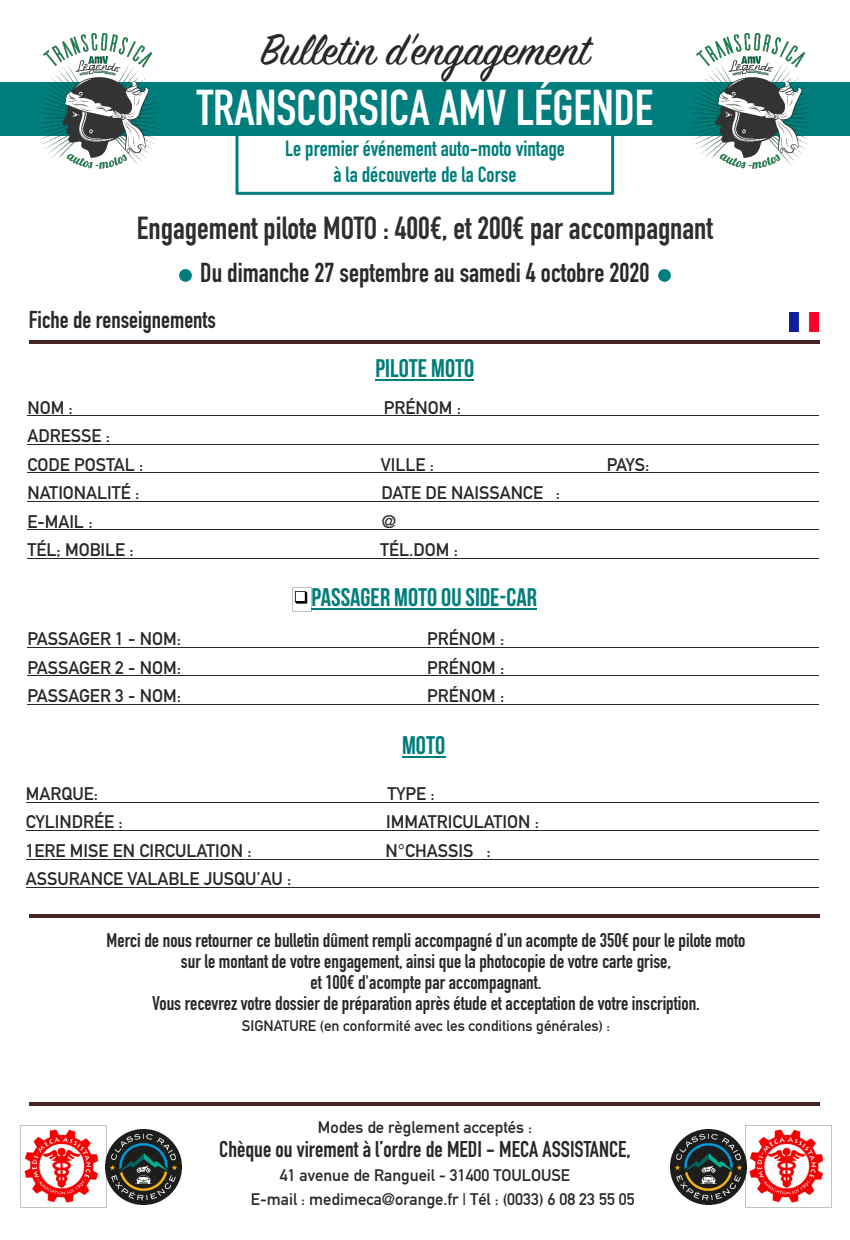
<style>
.page{position:relative;width:850px;height:1240px;background:#fff}
.page>*{position:absolute;margin:0;border:0;box-sizing:border-box;transform-origin:0 0}
.t1{font:49.5px "font 0000000023 dcb 078";color:#fff}
.t2{font:48px "Sign Painter House Script";color:#282828}
.t3{font:31.5px "font 0000000023 dcb 078";color:#2e2e2e}
.t4{font:27px "font 0000000023 dcb 078";color:#292929}
.t5{font:25.5px "Bebas Neue";color:#007e7c}
.t6{font:24px "font 0000000023 dcb 078";color:#282828}
.t7{font:22.5px "font 0000000023 dcb 078";color:#282828}
.t8{font:21.75px/26.1px "font 0000000023 dcb 078";color:#007e7d;text-align:center}
.t9{font:19.5px/21px "font 0000000023 dcb 078";color:#282828;text-align:center}
.t10{font:18px/28.5px "font 0000000023 dcb 078";color:#282828}
.t11{font:16.5px/24px "font 0000000023 dcb 078";color:#282828}
.t12{font:15px "font 0000000023 dcb 078";color:#282828}
</style>
<div class="page">
<img style="left:21px;top:1125px;width:85px;height:83px">
<img style="left:746px;top:1125px;width:85px;height:83px">
<img style="left:671px;top:1129px;width:75px;height:75px">
<img style="left:106px;top:1129px;width:75px;height:75px">
<hr style="left:29px;top:1102px;width:790px;height:3px;background:#442524">
<hr style="left:29px;top:914px;width:790px;height:4px;background:#442524">
<hr style="left:29px;top:340px;width:790px;height:3px;background:#442524">
<hr style="left:26px;top:802px;width:806px;height:1px;background:#282828">
<hr style="left:26px;top:830px;width:811px;height:1px;background:#282828">
<hr style="left:26px;top:859px;width:810px;height:1px;background:#282828">
<hr style="left:26px;top:887px;width:814px;height:1px;background:#282828">
<hr style="left:402px;top:756px;width:43px;height:1px;background:#007e7c">
<img style="left:292px;top:588px;width:19px;height:24px">
<hr style="left:27px;top:647px;width:806px;height:1px;background:#282828">
<hr style="left:27px;top:675px;width:806px;height:1px;background:#282828">
<hr style="left:27px;top:704px;width:806px;height:1px;background:#282828">
<hr style="left:311px;top:608px;width:226px;height:2px;background:#007e7c">
<hr style="left:27px;top:415px;width:810px;height:1px;background:#282828">
<hr style="left:27px;top:444px;width:813px;height:1px;background:#282828">
<hr style="left:27px;top:472px;width:812px;height:1px;background:#282828">
<hr style="left:27px;top:501px;width:814px;height:1px;background:#282828">
<hr style="left:27px;top:529px;width:810px;height:1px;background:#282828">
<hr style="left:27px;top:558px;width:802px;height:1px;background:#282828">
<hr style="left:375px;top:379px;width:99px;height:1px;background:#007e7c">
<img style="left:789px;top:312px;width:29px;height:20px">
<div style="left:819px;top:359px;width:31px;height:543px;background:#fff"></div>
<div style="left:235px;top:126px;width:379px;height:69px;background:#fff;border:3px solid #007e7d"></div>
<div style="left:0;top:82px;width:850px;height:54px;background:#007e7d"></div>
<div style="left:658px;top:269px;width:13px;height:13px;background:#007e7d;border:3px solid #007e7d;border-radius:50%"></div>
<div style="left:179px;top:269px;width:13px;height:13px;background:#007e7d;border:3px solid #007e7d;border-radius:50%"></div>
<img style="left:37px;top:33px;width:123px;height:135px">
<img style="left:690px;top:33px;width:123px;height:135px">
<h2 class="t2" style="left:260px;top:20px;width:330px">Bulletin d'engagement</h2>
<h1 class="t1" style="left:197px;top:90px;width:458px">TRANSCORSICA AMV LÉGENDE</h1>
<p class="t8" style="left:285px;top:138px;width:281px">Le premier événement auto-moto vintage à la découverte de la Corse</p>
<h3 class="t3" style="left:137px;top:216px;width:577px">Engagement pilote MOTO : 400€, et 200€ par accompagnant</h3>
<h3 class="t4" style="left:200px;top:263px;width:451px">Du dimanche 27 septembre au samedi 4 octobre 2020</h3>
<p class="t6" style="left:29px;top:311px;width:189px">Fiche de renseignements</p>
<h3 class="t5" style="left:375px;top:354px;width:100px">PILOTE MOTO</h3>
<p class="t10" style="left:27px;top:393px;width:47px">NOM :</p>
<p class="t10" style="left:384px;top:393px;width:79px">PRÉNOM :</p>
<p class="t10" style="left:27px;top:421px;width:117px">ADRESSE :<br>CODE POSTAL :</p>
<p class="t10" style="left:381px;top:450px;width:55px">VILLE :</p>
<p class="t10" style="left:607px;top:450px;width:44px">PAYS:</p>
<p class="t10" style="left:27px;top:478px;width:114px">NATIONALITÉ :</p>
<p class="t10" style="left:381px;top:478px;width:180px">DATE DE NAISSANCE :</p>
<p class="t10" style="left:27px;top:507px;width:67px">E-MAIL :</p>
<p class="t10" style="left:382px;top:507px;width:16px">@</p>
<p class="t10" style="left:27px;top:535px;width:108px">TÉL; MOBILE :</p>
<p class="t10" style="left:380px;top:535px;width:79px">TÉL.DOM :</p>
<h3 class="t5" style="left:311px;top:583px;width:227px">PASSAGER MOTO OU SIDE-CAR</h3>
<p class="t10" style="left:27px;top:624px;width:155px">PASSAGER 1 - NOM:</p>
<p class="t10" style="left:427px;top:624px;width:79px">PRÉNOM :</p>
<p class="t10" style="left:27px;top:653px;width:155px">PASSAGER 2 - NOM:</p>
<p class="t10" style="left:427px;top:653px;width:79px">PRÉNOM :</p>
<p class="t10" style="left:27px;top:681px;width:155px">PASSAGER 3 - NOM:</p>
<p class="t10" style="left:427px;top:681px;width:79px">PRÉNOM :</p>
<h3 class="t5" style="left:402px;top:731px;width:45px">MOTO</h3>
<p class="t10" style="left:26px;top:779px;width:74px">MARQUE:</p>
<p class="t10" style="left:387px;top:779px;width:49px">TYPE :</p>
<p class="t10" style="left:26px;top:808px;width:98px">CYLINDRÉE :</p>
<p class="t10" style="left:386px;top:808px;width:154px">IMMATRICULATION :</p>
<p class="t10" style="left:26px;top:836px;width:227px">1ERE MISE EN CIRCULATION :</p>
<p class="t10" style="left:385px;top:836px;width:107px">N°CHASSIS :</p>
<p class="t10" style="left:26px;top:865px;width:267px">ASSURANCE VALABLE JUSQU’AU :</p>
<p class="t9" style="left:107px;top:932px;width:640px">Merci de nous retourner ce bulletin dûment rempli accompagné d’un acompte de 350€ pour le pilote moto sur le montant de votre engagement, ainsi que la photocopie de votre carte grise,<br>et 100€ d'acompte par accompagnant.<br>Vous recevrez votre dossier de préparation après étude et acceptation de votre inscription.</p>
<p class="t12" style="left:242px;top:1017px;width:370px">SIGNATURE (en conformité avec les conditions générales) :</p>
<p class="t11" style="left:318px;top:1115px;width:215px">Modes de règlement acceptés :</p>
<p class="t7" style="left:219px;top:1141px;width:413px">Chèque ou virement à l’ordre de MEDI - MECA ASSISTANCE,</p>
<p class="t11" style="left:251px;top:1163px;width:385px;text-indent:29px">41 avenue de Rangueil - 31400 TOULOUSE<br>E-mail : medimeca@orange.fr | Tél : (0033) 6 08 23 55 05</p>
</div>
